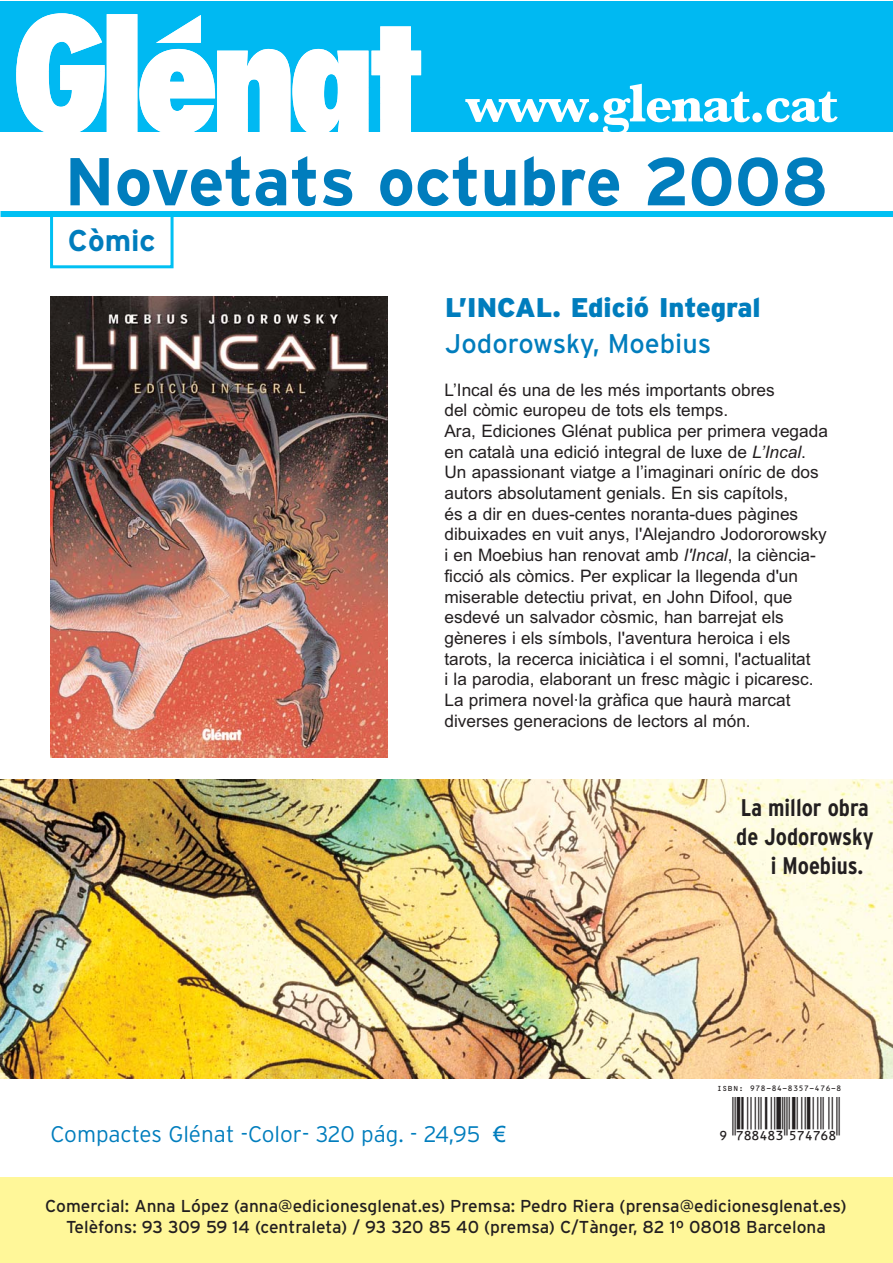
<style>
.page{position:relative;width:893px;height:1263px;background:#fff}
.page>*{position:absolute;margin:0;border:0;box-sizing:border-box;transform-origin:0 0}
.t1{font:700 67.5px "Interstate";letter-spacing:-.005em;color:#007dbd}
.t2{font:700 55.5px "URW Basker T Extr";letter-spacing:-.025em;color:#fff;scale:.96 1}
.t3{font:43.5px "Ean Lin P36";color:#231f20}
.t4{font:700 30px "Interstate";color:#007dbd}
.t5{font:900 27px "Interstate";color:#007dbd}
.t6{font:27px "Interstate";color:#007dbd}
.t7{font:700 condensed 24px "Interstate";color:#231f20}
.t8{font:300 22.5px "Interstate";color:#007dbd}
.t9{font:17.25px/20.7px "Arial";color:#231f20}
.t10{font:17.25px/20.7px "Interstate";color:#231f20;text-align:center}
.t11{font:7.5px "OCRB";color:#231f20}
.s1{font-style:italic}
.s2{font-family:"Arial";font-weight:400}
</style>
<div class="page">
<img style="left:0;top:780px;width:892px;height:298px">
<div style="left:0;top:1px;width:892px;height:131px;background:#00b9f2"></div>
<svg style="left:16px;top:13px;width:405px;height:119px"></svg>
<div style="left:0;top:1177px;width:892px;height:86px;background:#fff799"></div>
<div style="left:1px;top:211px;width:891px;height:6px;background:#00c0f3"></div>
<div style="left:50px;top:214px;width:124px;height:54px;border:3px solid #00c0f3"></div>
<img style="left:51px;top:296px;width:336px;height:461px">
<h2 class="t2" style="left:466px;top:84px;width:389px">www.glenat.cat</h2>
<h1 class="t1" style="left:64px;top:156px;width:766px">Novetats octubre 2008</h1>
<h3 class="t4" style="left:68px;top:229px;width:89px">Còmic</h3>
<h3 class="t5" style="left:445px;top:297px;width:317px">L’INCAL. Edició Integral</h3>
<h3 class="t6" style="left:445px;top:334px;width:267px">Jodorowsky, Moebius</h3>
<p class="t9" style="left:444px;top:381px;width:385px">L’Incal és una de les més importants obres<br>del còmic europeu de tots els temps.<br>Ara, Ediciones Glénat publica per primera vegada en català una edició integral de luxe de <span class="s1">L’Incal</span>.<br>Un apassionant viatge a l’imaginari oníric de dos autors absolutament genials. En sis capítols,<br>és a dir en dues-centes noranta-dues pàgines dibuixades en vuit anys, l'Alejandro Jodororowsky i en Moebius han renovat amb <span class="s1">l'Incal</span>, la ciència&shy;ficció als còmics. Per explicar la llegenda d'un miserable detectiu privat, en John Difool, que esdevé un salvador còsmic, han barrejat els gèneres i els símbols, l'aventura heroica i els tarots, la recerca iniciàtica i el somni, l'actualitat<br>i la parodia, elaborant un fresc màgic i picaresc.<br>La primera novel·la gràfica que haurà marcat diverses generacions de lectors al món.</p>
<h3 class="t8" style="left:51px;top:1125px;width:457px">Compactes Glénat -Color- 320 pág. - 24,95 <span class="s2">€</span></h3>
<h3 class="t7" style="left:741px;top:799px;width:130px">La millor obra</h3>
<h3 class="t7" style="left:736px;top:827px;width:139px">de Jodorowsky</h3>
<h3 class="t7" style="left:771px;top:856px;width:94px">i Moebius.</h3>
<p class="t11" style="left:717px;top:1086px;width:126px">ISBN: 978-84-8357-476-8</p>
<h3 class="t3" style="left:707px;top:1082px;width:134px">,!7II4I3-fhehgi!</h3>
<p class="t10" style="left:45px;top:1197px;width:803px">Comercial: Anna López (anna@edicionesglenat.es) Premsa: Pedro Riera (prensa@edicionesglenat.es)<br>Telèfons: 93 309 59 14 (centraleta) / 93 320 85 40 (premsa) C/Tànger, 82 1º 08018 Barcelona</p>
</div>
